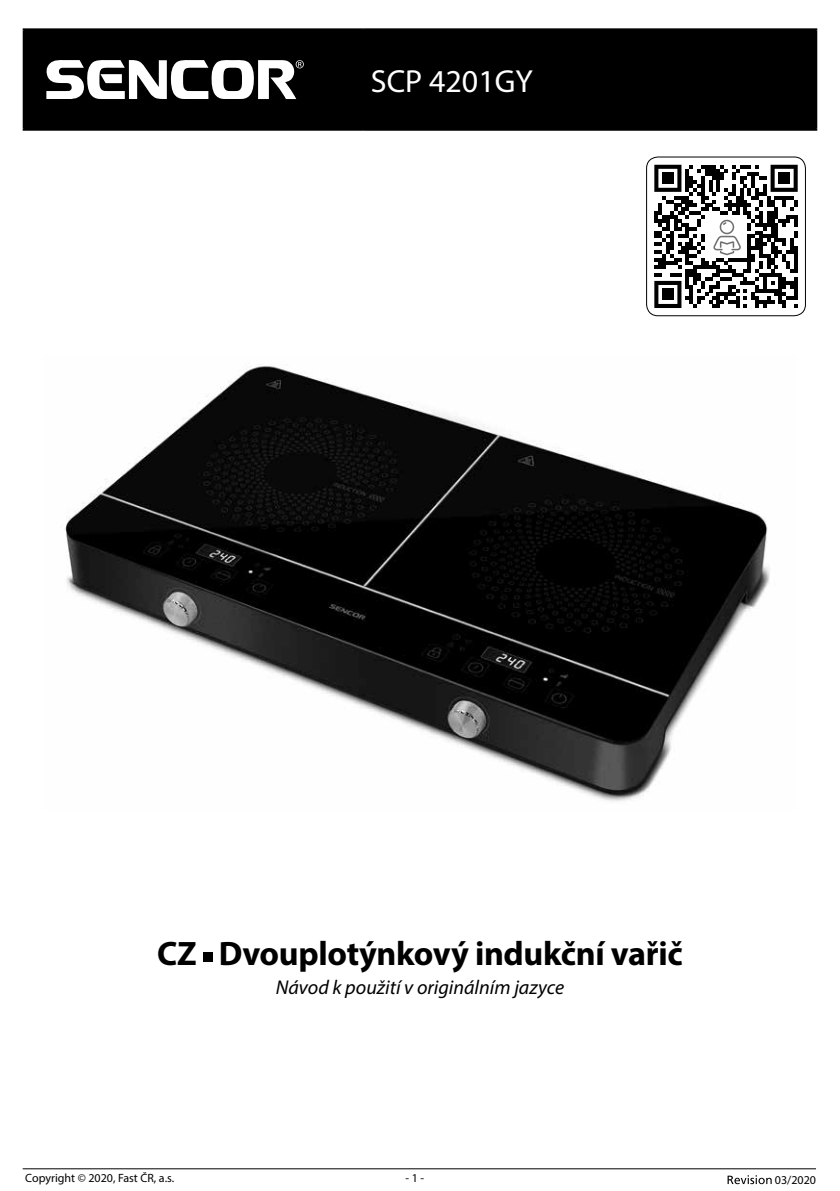
<style>
.page{position:relative;width:840px;height:1191px;background:#fff}
.page>*{position:absolute;margin:0;border:0;box-sizing:border-box;transform-origin:0 0}
.t1{font:700 34px "Myriad Pro";letter-spacing:-.01em;color:#000}
.t2{font:32px "Myriad Pro";color:#fff}
.t3{font:italic 20px "Myriad Pro";color:#000}
.t4{font:12px "Myriad Pro";color:#000}
</style>
<div class="page">
<svg style="left:727px;top:1175px;width:44px;height:9px"></svg>
<hr style="left:23px;top:1168px;width:792px;height:1px;background:#000">
<img style="left:65px;top:366px;width:705px;height:435px">
<div style="left:203px;top:952px;width:9px;height:9px;background:#000"></div>
<div style="left:25px;top:30px;width:789px;height:99px;background:#000"></div>
<hr style="left:23px;top:28px;width:340px;height:2px;background:#000">
<hr style="left:23px;top:30px;width:2px;height:99px;background:#000">
<hr style="left:361px;top:30px;width:2px;height:99px;background:#000">
<hr style="left:23px;top:129px;width:340px;height:2px;background:#000">
<hr style="left:363px;top:28px;width:453px;height:2px;background:#000">
<hr style="left:814px;top:30px;width:2px;height:99px;background:#000">
<hr style="left:363px;top:129px;width:453px;height:2px;background:#000">
<svg style="left:45px;top:59px;width:258px;height:41px"></svg>
<svg style="left:646px;top:157px;width:159px;height:159px"></svg>
<h2 class="t2" style="left:370px;top:61px;width:163px">SCP 4201GY</h2>
<h1 class="t1" style="left:157px;top:931px;width:527px">CZ Dvouplotýnkový indukční vařič</h1>
<h3 class="t3" style="left:276px;top:974px;width:290px">Návod k použití v originálním jazyce</h3>
<p class="t4" style="left:25px;top:1170px;width:150px">Copyright © 2020, Fast ČR, a.s.</p>
<p class="t4" style="left:405px;top:1170px;width:20px">- 1 -</p>
<p class="t4" style="left:774px;top:1172px;width:43px">03/2020</p>
</div>
